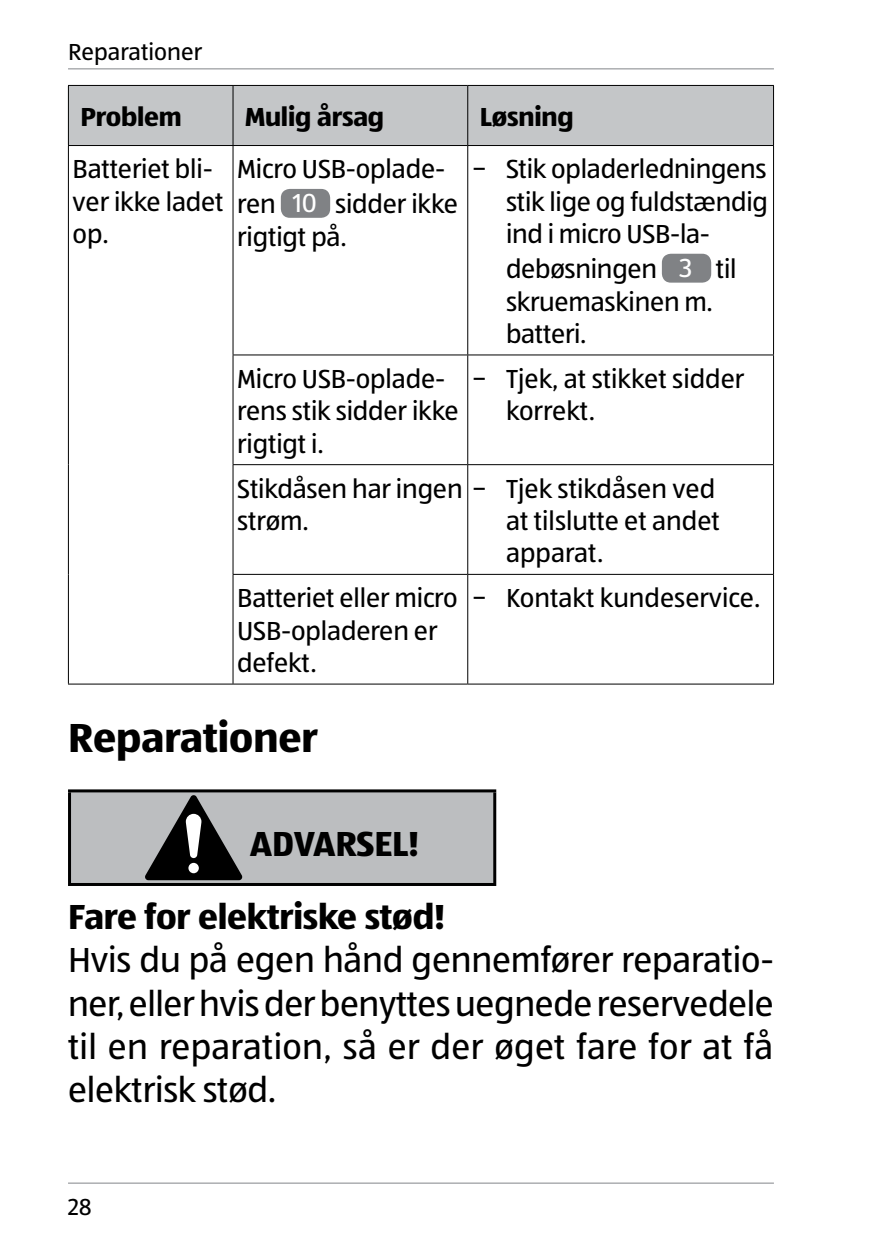
<style>
.page{position:relative;width:893px;height:1259px;background:#fff}
.page>*{position:absolute;margin:0;border:0;box-sizing:border-box;transform-origin:0 0}
.t1{font:700 42px "ALDISUEDOT";color:#000}
.t2{font:36px/43.2px "ALDISUEDOT";letter-spacing:.01em;color:#000;text-align:justify}
.t3{font:700 36px/72.9px "ALDISUEDOT";letter-spacing:-.005em;color:#000}
.t4{font:27px/32.4px "ALDISUEDOT";letter-spacing:-.005em;color:#000}
.t5{font:700 27px "ALDISUEDOT";letter-spacing:-.005em;color:#000}
.t6{font:24px "ALDISUEDOT";color:#000}
.s1{color:#fff}
</style>
<div class="page">
<hr style="left:68px;top:68px;width:706px;height:2px;background:#acaeb1">
<hr style="left:68px;top:1182px;width:706px;height:2px;background:#acaeb1">
<div style="left:69px;top:86px;width:704px;height:59px;background:#c4c6c8"></div>
<hr style="left:68px;top:146px;width:1px;height:209px;background:#000">
<hr style="left:232px;top:146px;width:2px;height:208px;background:#000">
<hr style="left:467px;top:146px;width:1px;height:208px;background:#000">
<hr style="left:773px;top:146px;width:1px;height:208px;background:#000">
<hr style="left:68px;top:355px;width:1px;height:110px;background:#000">
<hr style="left:233px;top:354px;width:235px;height:1px;background:#000">
<hr style="left:232px;top:355px;width:2px;height:109px;background:#000">
<hr style="left:468px;top:354px;width:306px;height:1px;background:#000">
<hr style="left:467px;top:355px;width:1px;height:109px;background:#000">
<hr style="left:773px;top:355px;width:1px;height:109px;background:#000">
<hr style="left:68px;top:465px;width:1px;height:109px;background:#000">
<hr style="left:233px;top:464px;width:235px;height:1px;background:#000">
<hr style="left:232px;top:465px;width:2px;height:109px;background:#000">
<hr style="left:468px;top:464px;width:306px;height:1px;background:#000">
<hr style="left:467px;top:465px;width:1px;height:109px;background:#000">
<hr style="left:773px;top:465px;width:1px;height:109px;background:#000">
<hr style="left:68px;top:574px;width:1px;height:109px;background:#000">
<hr style="left:233px;top:574px;width:235px;height:1px;background:#000">
<hr style="left:232px;top:575px;width:2px;height:108px;background:#000">
<hr style="left:468px;top:574px;width:306px;height:1px;background:#000">
<hr style="left:467px;top:575px;width:1px;height:108px;background:#000">
<hr style="left:773px;top:575px;width:1px;height:108px;background:#000">
<hr style="left:68px;top:683px;width:165px;height:1px;background:#000">
<hr style="left:233px;top:683px;width:235px;height:1px;background:#000">
<hr style="left:468px;top:683px;width:306px;height:1px;background:#000">
<hr style="left:68px;top:85px;width:165px;height:1px;background:#000">
<hr style="left:68px;top:86px;width:1px;height:59px;background:#000">
<hr style="left:233px;top:85px;width:235px;height:1px;background:#000">
<hr style="left:232px;top:86px;width:2px;height:59px;background:#000">
<hr style="left:468px;top:85px;width:306px;height:1px;background:#000">
<hr style="left:467px;top:86px;width:1px;height:59px;background:#000">
<hr style="left:773px;top:86px;width:1px;height:59px;background:#000">
<hr style="left:68px;top:145px;width:165px;height:1px;background:#000">
<hr style="left:233px;top:145px;width:235px;height:1px;background:#000">
<hr style="left:468px;top:145px;width:306px;height:1px;background:#000">
<div style="left:281px;top:189px;width:49px;height:29px;background:#808285;border-radius:9px"></div>
<div style="left:662px;top:254px;width:49px;height:29px;background:#808285;border-radius:9px"></div>
<div style="left:70px;top:791px;width:425px;height:93px;background:#bcbec0"></div>
<hr style="left:68px;top:789px;width:428px;height:3px;background:#000">
<hr style="left:68px;top:792px;width:3px;height:91px;background:#000">
<hr style="left:493px;top:792px;width:3px;height:91px;background:#000">
<hr style="left:68px;top:883px;width:428px;height:3px;background:#000">
<svg style="left:145px;top:795px;width:98px;height:85px"></svg>
<p class="t6" style="left:68px;top:36px;width:136px">Reparationer</p>
<p class="t5" style="left:80px;top:98px;width:103px">Problem</p>
<p class="t5" style="left:245px;top:98px;width:141px">Mulig årsag</p>
<p class="t5" style="left:480px;top:98px;width:95px">Løsning</p>
<p class="t4" style="left:73px;top:152px;width:153px">Batteriet bli&shy;ver ikke ladet op.</p>
<p class="t4" style="left:237px;top:151px;width:222px;line-height:34.8px">Micro USB-oplade&shy;ren <span class="s1">10</span> sidder ikke</p>
<p class="t4" style="left:506px;top:152px;width:263px;text-align:justify;text-indent:-34px">− Stik opladerledningens stik lige og fuldstændig ind i micro USB-la-</p>
<p class="t4" style="left:506px;top:252px;width:232px">debøsningen <span class="s1">3</span> til skruemaskinen m. batteri.</p>
<p class="t4" style="left:237px;top:220px;width:111px">rigtigt på.</p>
<p class="t4" style="left:237px;top:362px;width:223px">Micro USB-oplade&shy;rens stik sidder ikke rigtigt i.</p>
<p class="t4" style="left:506px;top:362px;width:240px;text-indent:-34px">− Tjek, at stikket sidder korrekt.</p>
<p class="t4" style="left:237px;top:471px;width:479px">Stikdåsen har ingen − Tjek stikdåsen ved strøm.</p>
<p class="t4" style="left:506px;top:504px;width:215px">at tilslutte et andet apparat.</p>
<p class="t4" style="left:237px;top:581px;width:222px">Batteriet eller micro<br>USB-opladeren er defekt.</p>
<p class="t4" style="left:472px;top:581px;width:290px">− Kontakt kundeservice.</p>
<h1 class="t1" style="left:68px;top:709px;width:251px">Reparationer</h1>
<h2 class="t3" style="left:68px;top:806px;width:379px;text-indent:182px">ADVARSEL!<br>Fare for elektriske stød!</h2>
<h2 class="t2" style="left:68px;top:937px;width:707px">Hvis du på egen hånd gennemfører reparatio&shy;ner, eller hvis der benyttes uegnede reservedele til en reparation, så er der øget fare for at få elektrisk stød.</h2>
<p class="t6" style="left:68px;top:1191px;width:25px">28</p>
</div>
